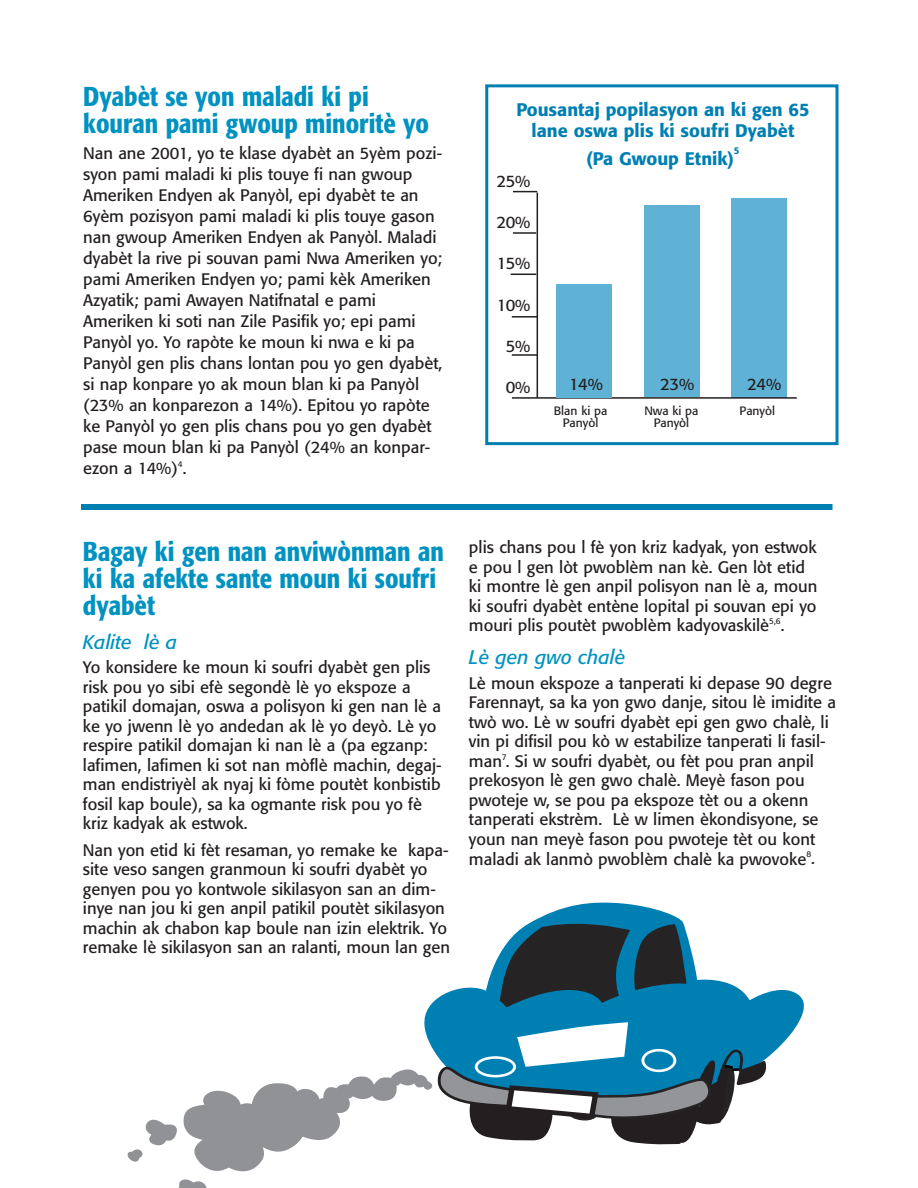
<style>
.page{position:relative;width:918px;height:1188px;background:#fff}
.page>*{position:absolute;margin:0;border:0;box-sizing:border-box;transform-origin:0 0}
.t1{font:500 condensed 27px/27px "Formata";color:#0092c0}
.t2{font:italic 19.5px "Formata";color:#0092c0}
.t3{font:500 18px/21px "Formata";color:#007fb2;text-align:center}
.t4{font:16.5px/19.5px "Formata";color:#231f20}
.t5{font:12px/12px "Formata";color:#231f20;text-align:center}
.t6{font:500 9.75px "Formata";color:#007fb2}
.t7{font:8.25px "Formata";color:#231f20}
.s1{font-size:16.5px}
</style>
<div class="page">
<div style="left:485px;top:84px;width:353px;height:361px;border:3px solid #007fb2"></div>
<hr style="left:537px;top:193px;width:1px;height:205px;background:#231f20">
<hr style="left:513px;top:232px;width:23px;height:2px;background:#231f20">
<hr style="left:512px;top:316px;width:25px;height:2px;background:#231f20">
<svg style="left:511px;top:274px;width:25px;height:1px"></svg>
<svg style="left:513px;top:191px;width:24px;height:1px"></svg>
<hr style="left:512px;top:354px;width:25px;height:2px;background:#231f20">
<div style="left:732px;top:198px;width:55px;height:199px;background:#5fb2d5"></div>
<hr style="left:512px;top:397px;width:285px;height:2px;background:#231f20">
<div style="left:556px;top:284px;width:56px;height:113px;background:#5fb2d5"></div>
<div style="left:644px;top:205px;width:56px;height:192px;background:#5fb2d5"></div>
<svg style="left:128px;top:903px;width:676px;height:285px"></svg>
<div style="left:81px;top:504px;width:751px;height:6px;background:#007fb2"></div>
<h1 class="t1" style="left:83px;top:83px;width:347px">Dyabèt se yon maladi ki pi kouran pami gwoup minoritè yo</h1>
<p class="t4" style="left:83px;top:143px;width:361px;line-height:21px">Nan ane 2001, yo te klase dyabèt an 5yèm pozi&shy;syon pami maladi ki plis touye fi nan gwoup Ameriken Endyen ak Panyòl, epi dyabèt te an 6yèm pozisyon pami maladi ki plis touye gason nan gwoup Ameriken Endyen ak Panyòl. Maladi dyabèt la rive pi souvan pami Nwa Ameriken yo; pami Ameriken Endyen yo; pami kèk Ameriken Azyatik; pami Awayen Natifnatal e pami Ameriken ki soti nan Zile Pasifik yo; epi pami Panyòl yo. Yo rapòte ke moun ki nwa e ki pa Panyòl gen plis chans lontan pou yo gen dyabèt, si nap konpare yo ak moun blan ki pa Panyòl (23% an konparezon a 14%). Epitou yo rapòte ke Panyòl yo gen plis chans pou yo gen dyabèt pase moun blan ki pa Panyòl (24% an konpar&shy;ezon a 14%) .</p>
<p class="t7" style="left:178px;top:459px;width:6px">4</p>
<p class="t3" style="left:516px;top:99px;width:295px">Pousantaj popilasyon an ki gen 65 lane oswa plis ki soufri Dyabèt</p>
<p class="t3" style="left:586px;top:148px;width:149px">(Pa Gwoup Etnik)</p>
<p class="t6" style="left:734px;top:145px;width:7px">5</p>
<p class="t4" style="left:496px;top:171px;width:36px">25%</p>
<p class="t4" style="left:496px;top:213px;width:36px">20%</p>
<p class="t4" style="left:497px;top:254px;width:35px">15%</p>
<p class="t4" style="left:497px;top:295px;width:35px">10%</p>
<p class="t4" style="left:506px;top:336px;width:26px">5%</p>
<p class="t4" style="left:506px;top:378px;width:26px">0%</p>
<p class="t4" style="left:569px;top:374px;width:35px">14%</p>
<p class="t4" style="left:660px;top:374px;width:36px">23%</p>
<p class="t4" style="left:747px;top:374px;width:36px">24%</p>
<p class="t5" style="left:554px;top:405px;width:55px">Blan ki pa<br>Panyòl</p>
<p class="t5" style="left:644px;top:404px;width:56px">Nwa ki pa</p>
<p class="t5" style="left:740px;top:404px;width:37px">Panyòl</p>
<p class="t5" style="left:654px;top:416px;width:37px">Panyòl</p>
<h1 class="t1" style="left:83px;top:538px;width:363px">Bagay ki gen nan anviwònman an ki ka afekte sante moun ki soufri dyabèt</h1>
<p class="t2" style="left:83px;top:630px;width:96px">Kalite lè a</p>
<p class="t4" style="left:83px;top:658px;width:360px">Yo konsidere ke moun ki soufri dyabèt gen plis risk pou yo sibi efè segondè lè yo ekspoze a patikil domajan, oswa a polisyon ki gen nan lè a ke yo jwenn lè yo andedan ak lè yo deyò. Lè yo respire patikil domajan ki nan lè a (pa egzanp: lafimen, lafimen ki sot nan mòflè machin, degaj&shy;man endistriyèl ak nyaj ki fòme poutèt konbistib fosil kap boule), sa ka ogmante risk pou yo fè kriz kadyak ak estwok.</p>
<p class="t4" style="left:83px;top:840px;width:369px">Nan yon etid ki fèt resaman, yo remake ke kapa&shy;site veso sangen granmoun ki soufri dyabèt yo genyen pou yo kontwole sikilasyon san an dim&shy;inye nan jou ki gen anpil patikil poutèt sikilasyon machin ak chabon kap boule nan izin elektrik. Yo remake lè sikilasyon san an ralanti, moun lan gen</p>
<p class="t4" style="left:469px;top:538px;width:350px">plis chans pou l fè yon kriz kadyak, yon estwok e pou l gen lòt pwoblèm nan kè. Gen lòt etid ki montre lè gen anpil polisyon nan lè a, moun ki soufri dyabèt entène lopital pi souvan epi yo mouri plis poutèt pwoblèm kadyovaskilè</p>
<p class="t7" style="left:769px;top:616px;width:13px">5,6</p>
<p class="t4" style="left:781px;top:615px;width:5px">.</p>
<p class="t2" style="left:469px;top:646px;width:158px">Lè gen gwo chalè</p>
<p class="t4" style="left:469px;top:673px;width:369px">Lè moun ekspoze a tanperati ki depase 90 degre Farennayt, sa ka yon gwo danje, sitou lè imidite a twò wo. Lè w soufri dyabèt epi gen gwo chalè, li vin pi difisil pou kò w estabilize tanperati li fasil&shy;man . Si w soufri dyabèt, ou fèt pou pran anpil</p>
<p class="t7" style="left:502px;top:752px;width:6px">7</p>
<p class="t4" style="left:469px;top:771px;width:351px">prekosyon lè gen gwo chalè. Meyè fason pou pwoteje w, se pou pa ekspoze tèt ou a okenn tanperati ekstrèm. Lè w limen èkondisyone, se youn nan meyè fason pou pwoteje tèt ou kont maladi ak lanmò pwoblèm chalè ka pwovoke</p>
<p class="t7" style="left:806px;top:849px;width:10px">8<span class="s1">.</span></p>
</div>
